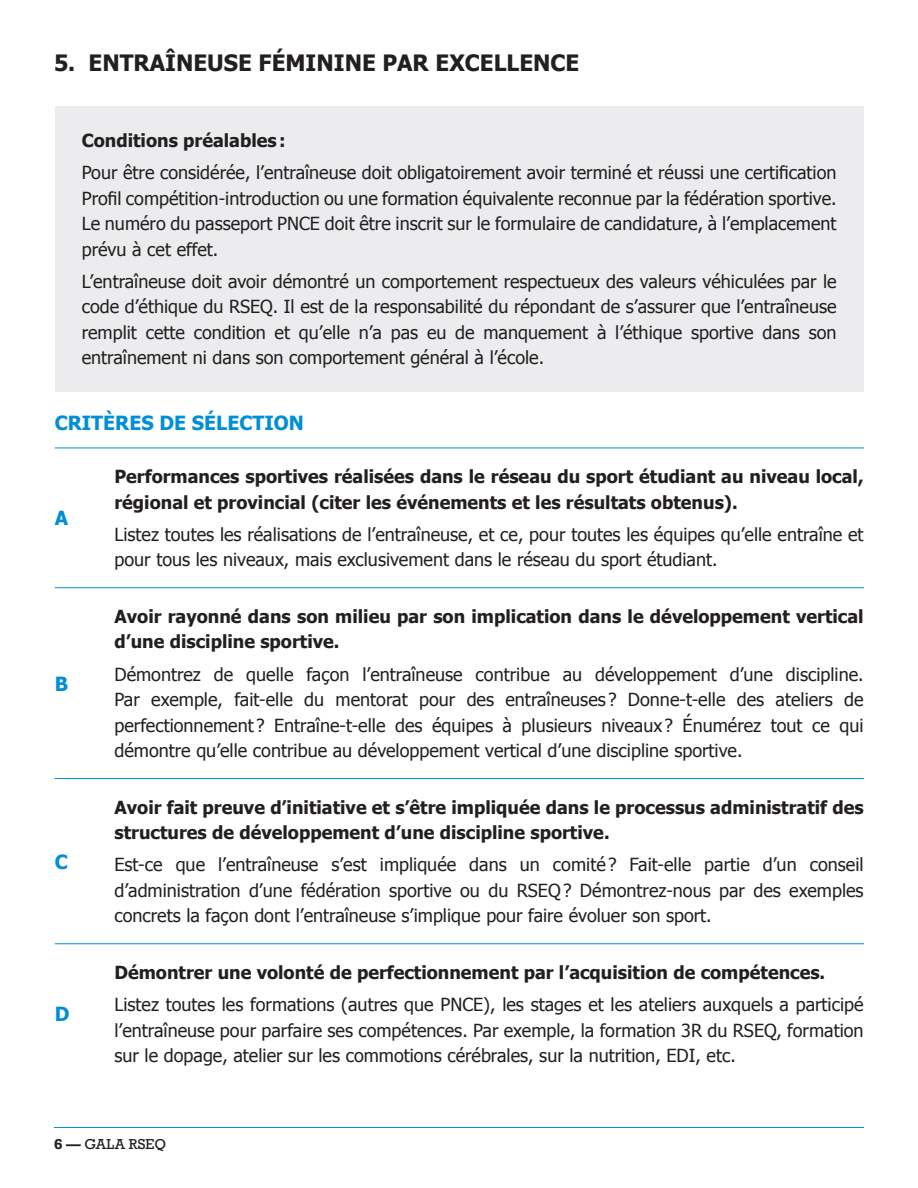
<style>
.page{position:relative;width:918px;height:1188px;background:#fff}
.page>*{position:absolute;margin:0;border:0;box-sizing:border-box;transform-origin:0 0}
.t1{font:700 22.5px "Tahoma";color:#231f20}
.t2{font:700 19.5px "Tahoma";color:#008fd5}
.t3{font:18px/25.5px "Tahoma";color:#231f20;text-align:justify}
.t4{font:700 18px/25.5px "Tahoma";color:#231f20}
.t5{font:13.5px "Rockwell";color:#231f20}
.s1{font-weight:700}
</style>
<div class="page">
<hr style="left:54px;top:1127px;width:810px;height:1px;background:#008fd5">
<div style="left:55px;top:106px;width:809px;height:285px;background:#ececee"></div>
<hr style="left:55px;top:448px;width:809px;height:1px;background:#008fd5">
<hr style="left:55px;top:587px;width:809px;height:1px;background:#008fd5">
<hr style="left:55px;top:778px;width:809px;height:1px;background:#008fd5">
<hr style="left:55px;top:943px;width:809px;height:1px;background:#008fd5">
<p class="t1" style="left:54px;top:53px;width:527px">5. ENTRAÎNEUSE FÉMININE PAR EXCELLENCE</p>
<p class="t4" style="left:82px;top:129px;width:205px">Conditions préalables :</p>
<p class="t3" style="left:82px;top:159px;width:756px">Pour être considérée, l’entraîneuse doit obligatoirement avoir terminé et réussi une certification Profil compétition-introduction ou une formation équivalente reconnue par la fédération sportive.<br>Le numéro du passeport PNCE doit être inscrit sur le formulaire de candidature, à l’emplacement prévu à cet effet.</p>
<p class="t3" style="left:82px;top:268px;width:756px">L’entraîneuse doit avoir démontré un comportement respectueux des valeurs véhiculées par le code d’éthique du RSEQ. Il est de la responsabilité du répondant de s’assurer que l’entraîneuse remplit cette condition et qu’elle n’a pas eu de manquement à l’éthique sportive dans son entraînement ni dans son comportement général à l’école.</p>
<p class="t2" style="left:55px;top:414px;width:251px">CRITÈRES DE SÉLECTION</p>
<p class="t2" style="left:55px;top:509px;width:15px">A</p>
<p class="t2" style="left:55px;top:675px;width:15px">B</p>
<p class="t2" style="left:55px;top:853px;width:15px">C</p>
<p class="t2" style="left:55px;top:1005px;width:16px">D</p>
<p class="t4" style="left:114px;top:465px;width:751px">Performances sportives réalisées dans le réseau du sport étudiant au niveau local, régional et provincial (citer les événements et les résultats obtenus).</p>
<p class="t3" style="left:114px;top:521px;width:751px">Listez toutes les réalisations de l’entraîneuse, et ce, pour toutes les équipes qu’elle entraîne et pour tous les niveaux, mais exclusivement dans le réseau du sport étudiant.</p>
<p class="t4" style="left:114px;top:605px;width:751px">Avoir rayonné dans son milieu par son implication dans le développement vertical d’une discipline sportive.</p>
<p class="t3" style="left:114px;top:660px;width:751px">Démontrez de quelle façon l’entraîneuse contribue au développement d’une discipline.<br>Par exemple, fait-elle du mentorat pour des entraîneuses ? Donne-t-elle des ateliers de perfectionnement ? Entraîne-t-elle des équipes à plusieurs niveaux ? Énumérez tout ce qui démontre qu’elle contribue au développement vertical d’une discipline sportive.</p>
<p class="t4" style="left:114px;top:795px;width:751px">Avoir fait preuve d’initiative et s’être impliquée dans le processus administratif des structures de développement d’une discipline sportive.</p>
<p class="t3" style="left:114px;top:851px;width:751px">Est-ce que l’entraîneuse s’est impliquée dans un comité ? Fait-elle partie d’un conseil d’administration d’une fédération sportive ou du RSEQ ? Démontrez-nous par des exemples concrets la façon dont l’entraîneuse s’implique pour faire évoluer son sport.</p>
<p class="t4" style="left:114px;top:961px;width:712px">Démontrer une volonté de perfectionnement par l’acquisition de compétences.</p>
<p class="t3" style="left:114px;top:991px;width:751px">Listez toutes les formations (autres que PNCE), les stages et les ateliers auxquels a participé l’entraîneuse pour parfaire ses compétences. Par exemple, la formation 3R du RSEQ, formation sur le dopage, atelier sur les commotions cérébrales, sur la nutrition, EDI, etc.</p>
<p class="t5" style="left:54px;top:1138px;width:114px"><span class="s1">6 —</span> GALA RSEQ</p>
</div>
